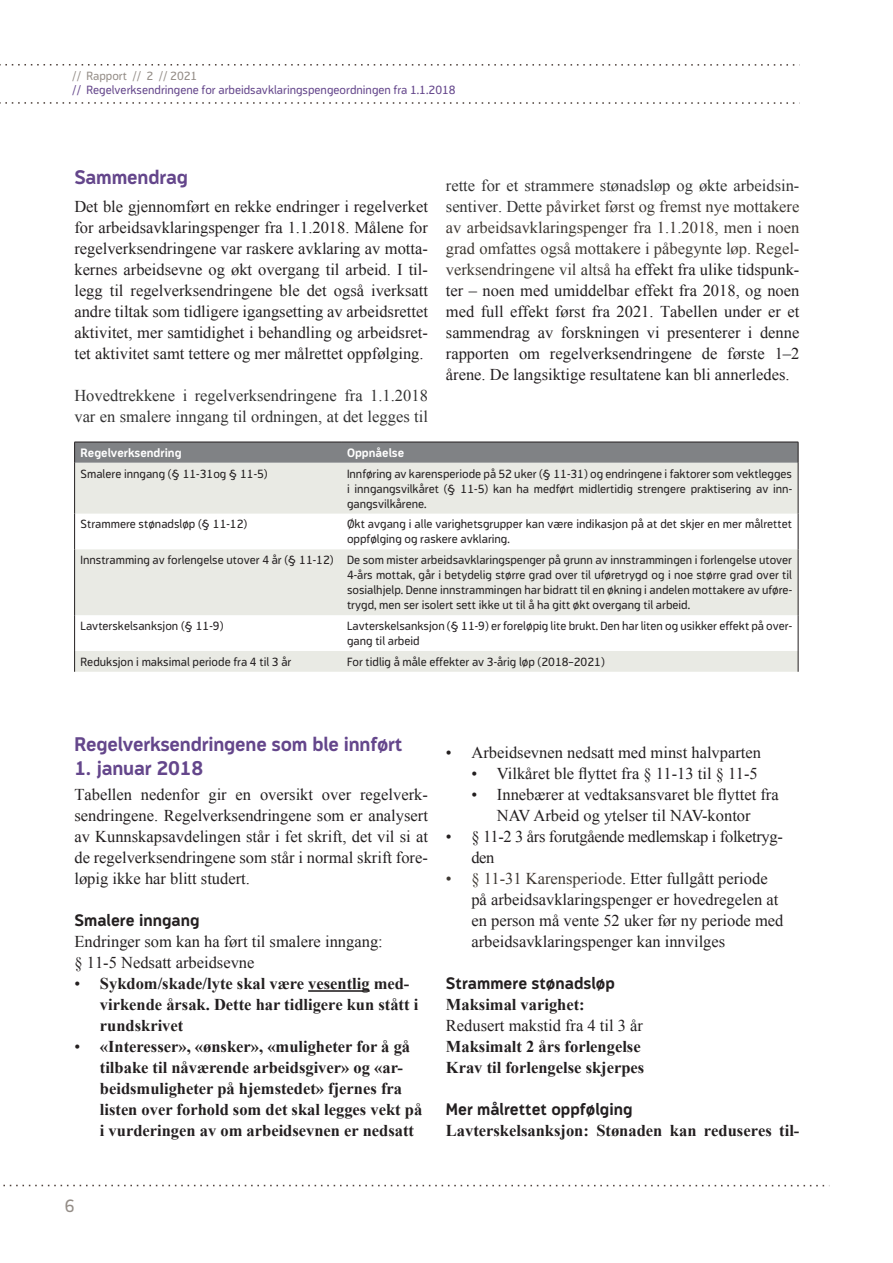
<style>
.page{position:relative;width:893px;height:1263px;background:#fff}
.page>*{position:absolute;margin:0;border:0;box-sizing:border-box;transform-origin:0 0}
.t1{font:700 19.5px "Modus";letter-spacing:-.01em;color:#64468b}
.t2{font:18px "Modus";color:#948d87}
.t3{font:16.5px/21px "Times New Roman";color:#231f20;text-align:justify}
.t4{font:700 16.5px/21px "Times New Roman";color:#231f20}
.t5{font:16.5px/21px "Times New Roman";color:#333}
.t6{font:700 16.5px "Modus";color:#231f20}
.t7{font:16.5px/21px "Times New Roman";letter-spacing:-.02em;color:#231f20}
.t8{font:12px/15px "Modus";color:#231f20;text-align:justify}
.t9{font:12px "Modus";color:#64468b}
.t10{font:700 12px "Modus";color:#fff}
.t11{font:12px "Modus";color:#948d87}
.s1{color:#333}
.s2{color:#3e3832}
.s3{font-weight:400}
</style>
<div class="page">
<svg style="left:0;top:64px;width:795px;height:2px"></svg>
<svg style="left:0;top:102px;width:795px;height:2px"></svg>
<svg style="left:3px;top:1185px;width:822px;height:1px"></svg>
<svg style="left:75px;top:463px;width:723px;height:209px;fill:#e9eae4"></svg>
<svg style="left:74px;top:442px;width:725px;height:21px;background:#7f8183"></svg>
<hr style="left:74px;top:463px;width:1px;height:51px;background:#231f20">
<hr style="left:798px;top:463px;width:1px;height:51px;background:#231f20">
<hr style="left:74px;top:514px;width:1px;height:35px;background:#231f20">
<hr style="left:798px;top:514px;width:1px;height:35px;background:#231f20">
<hr style="left:74px;top:549px;width:1px;height:66px;background:#231f20">
<hr style="left:798px;top:549px;width:1px;height:66px;background:#231f20">
<hr style="left:74px;top:615px;width:1px;height:36px;background:#231f20">
<hr style="left:798px;top:615px;width:1px;height:36px;background:#231f20">
<svg style="left:74px;top:651px;width:1px;height:21px"></svg>
<svg style="left:798px;top:651px;width:1px;height:21px"></svg>
<hr style="left:308px;top:990px;width:62px;height:2px;background:#231f20">
<p class="t11" style="left:72px;top:69px;width:127px">// Rapport // 2 // 2021</p>
<p class="t9" style="left:72px;top:83px;width:385px">// Regelverksendringene for arbeidsavklaringspengeordningen fra 1.1.2018</p>
<p class="t1" style="left:74px;top:167px;width:115px">Sammendrag</p>
<p class="t3" style="left:74px;top:196px;width:355px">Det ble gjennomført en rekke endringer i regelverket for arbeidsavklaringspenger fra 1.1.2018. Målene for regelverksendringene var raskere avklaring av motta&shy;kernes arbeidsevne og økt overgang til arbeid. I til&shy;legg til regelverksendringene ble det også iverksatt andre tiltak som tidligere igangsetting av arbeidsrettet aktivitet, mer samtidighet i behandling og arbeidsret&shy;tet aktivitet samt tettere og mer målrettet oppfølging.</p>
<p class="t5" style="left:74px;top:385px;width:355px">Hovedtrekkene i regelverksendringene fra 1.1.2018 var en smalere inngang til ordningen, at det legges til</p>
<p class="t10" style="left:81px;top:446px;width:103px">Regelverksendring</p>
<p class="t10" style="left:347px;top:446px;width:59px">Oppnåelse</p>
<p class="t8" style="left:81px;top:466px;width:189px">Smalere inngang (§ 11-31og § 11-5)</p>
<p class="t8" style="left:347px;top:466px;width:447px">Innføring av karensperiode på 52 uker (§ 11-31) og endringene i faktorer som vektlegges i inngangsvilkåret (§ 11-5) kan ha medført midlertidig strengere praktisering av inn&shy;gangsvilkårene.</p>
<p class="t8" style="left:81px;top:517px;width:168px">Strammere stønadsløp (§ 11-12)</p>
<p class="t8" style="left:347px;top:517px;width:447px">Økt avgang i alle varighetsgrupper kan være indikasjon på at det skjer en mer målrettet oppfølging og raskere avklaring.</p>
<p class="t8" style="left:347px;top:552px;width:447px;text-indent:-266px">Innstramming av forlengelse utover 4 år (§ 11-12) De som mister arbeidsavklaringspenger på grunn av innstrammingen i forlengelse utover 4-års mottak, går i betydelig større grad over til uføretrygd og i noe større grad over til sosialhjelp. Denne innstrammingen har bidratt til en økning i andelen mottakere av uføre&shy;trygd, men ser isolert sett ikke ut til å ha gitt økt overgang til arbeid.</p>
<p class="t8" style="left:81px;top:618px;width:144px">Lavterskelsanksjon (§ 11-9)</p>
<p class="t8" style="left:347px;top:618px;width:447px">Lavterskelsanksjon (§ 11-9) er foreløpig lite brukt. Den har liten og usikker effekt på over&shy;gang til arbeid</p>
<p class="t8" style="left:81px;top:654px;width:212px">Reduksjon i maksimal periode fra 4 til 3 år</p>
<p class="t8" style="left:347px;top:654px;width:259px">For tidlig å måle effekter av 3-årig løp (2018–2021)</p>
<p class="t3" style="left:446px;top:175px;width:355px"><span class="s1">rette for et strammere stønadsløp og økte arbeidsin&shy;sentiver. Dette</span> <span class="s2">påvirket først og fremst nye mottakere av arbeidsavklaringspenger fra 1.1.2018, men i noen grad omfattes også mottakere i påbegynte løp. Regel&shy;verksendringene vil altså ha</span> effekt fra ulike tidspunk&shy;ter – noen med umiddelbar effekt fra 2018, og noen med full effekt først fra 2021. Tabellen under er et sammendrag av forskningen vi presenterer i denne rapporten om regelverksendringene de første 1–2 årene. De langsiktige resultatene kan bli annerledes.</p>
<p class="t1" style="left:74px;top:734px;width:330px">Regelverksendringene som ble innført</p>
<p class="t1" style="left:74px;top:758px;width:131px">1. januar 2018</p>
<p class="t3" style="left:74px;top:784px;width:355px">Tabellen nedenfor gir en oversikt over regelverk&shy;sendringene. Regelverksendringene som er analysert av Kunnskapsavdelingen står i fet skrift, det vil si at de regelverksendringene som står i normal skrift fore&shy;løpig ikke har blitt studert.</p>
<p class="t6" style="left:74px;top:911px;width:127px">Smalere inngang</p>
<p class="t3" style="left:74px;top:931px;width:310px">Endringer som kan ha ført til smalere inngang: § 11-5 Nedsatt arbeidsevne</p>
<p class="t4" style="left:100px;top:973px;width:320px;text-indent:-25px"><span class="s3">•</span> Sykdom/skade/lyte skal være vesentlig med&shy;virkende årsak. Dette har tidligere kun stått i rundskrivet</p>
<p class="t4" style="left:100px;top:1036px;width:324px;text-indent:-25px"><span class="s3">•</span> «Interesser», «ønsker», «muligheter for å gå tilbake til nåværende arbeidsgiver» og «ar&shy;beidsmuligheter på hjemstedet» fjernes fra listen over forhold som det skal legges vekt på i vurderingen av om arbeidsevnen er nedsatt</p>
<p class="t3" style="left:446px;top:742px;width:317px">• Arbeidsevnen nedsatt med minst halvparten</p>
<p class="t3" style="left:471px;top:763px;width:288px">• Vilkåret ble flyttet fra § 11-13 til § 11-5</p>
<p class="t3" style="left:471px;top:784px;width:309px;text-align:center">• Innebærer at vedtaksansvaret ble flyttet fra<br>NAV Arbeid og ytelser til NAV-kontor</p>
<p class="t7" style="left:471px;top:826px;width:313px;text-indent:-25px">• § 11-2 3 års forutgående medlemskap i folketryg&shy;den</p>
<p class="t3" style="left:471px;top:868px;width:314px;text-align:left;text-indent:-25px"><span class="s2">• § 11-31 Karensperiode</span>. Etter fullgått periode på arbeidsavklaringspenger er hovedregelen at en person må vente 52 uker før ny periode med arbeidsavklaringspenger kan innvilges</p>
<p class="t6" style="left:446px;top:974px;width:171px">Strammere stønadsløp</p>
<p class="t4" style="left:446px;top:994px;width:140px">Maksimal varighet:</p>
<p class="t3" style="left:446px;top:1015px;width:199px">Redusert makstid fra 4 til 3 år</p>
<p class="t4" style="left:446px;top:1036px;width:200px">Maksimalt 2 års forlengelse<br>Krav til forlengelse skjerpes</p>
<p class="t6" style="left:446px;top:1100px;width:188px">Mer målrettet oppfølging</p>
<p class="t4" style="left:446px;top:1120px;width:355px">Lavterskelsanksjon: Stønaden kan reduseres til-</p>
<p class="t2" style="left:65px;top:1195px;width:12px">6</p>
</div>
